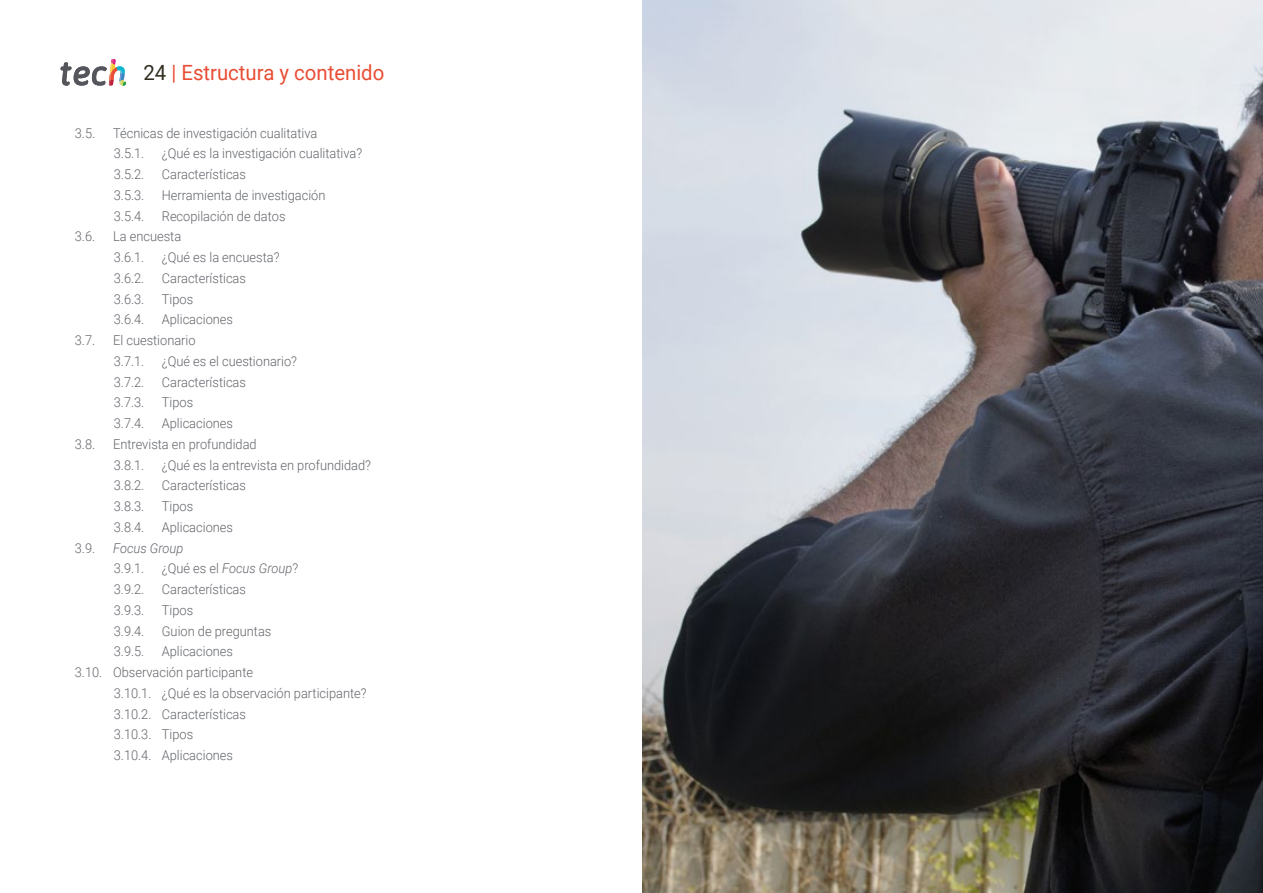
<style>
.page{position:relative;width:1263px;height:893px;background:#fff}
.page>*{position:absolute;margin:0;border:0;box-sizing:border-box;transform-origin:0 0}
.t1{font:21px "Roboto";color:#e94d35}
.t2{font:300 13.5px/20.7px "Roboto";color:#61646a;scale:.95 1}
.t3{font:italic 300 13.5px "Roboto";color:#61646a;scale:.95 1}
.s1{color:#312e20}
.s2{font-style:normal}
</style>
<div class="page">
<img style="left:642px;top:0;width:621px;height:893px">
<svg style="left:61px;top:59px;width:65px;height:27px"></svg>
<h1 class="t1" style="left:144px;top:57px;width:242px"><span class="s1">24</span> | Estructura y contenido</h1>
<p class="t2" style="left:75px;top:122px;width:23px">3.5.</p>
<p class="t2" style="left:113px;top:122px;width:217px">Técnicas de investigación cualitativa<br>3.5.1.</p>
<p class="t2" style="left:162px;top:143px;width:212px">¿Qué es la investigación cualitativa?</p>
<p class="t2" style="left:114px;top:164px;width:34px">3.5.2.</p>
<p class="t2" style="left:162px;top:164px;width:90px">Características</p>
<p class="t2" style="left:114px;top:184px;width:34px">3.5.3.</p>
<p class="t2" style="left:162px;top:184px;width:174px">Herramienta de investigación</p>
<p class="t2" style="left:114px;top:205px;width:34px">3.5.4.</p>
<p class="t2" style="left:162px;top:205px;width:132px">Recopilación de datos</p>
<p class="t2" style="left:75px;top:226px;width:23px">3.6.</p>
<p class="t2" style="left:113px;top:226px;width:73px">La encuesta<br>3.6.1.</p>
<p class="t2" style="left:162px;top:247px;width:125px">¿Qué es la encuesta?</p>
<p class="t2" style="left:114px;top:267px;width:34px">3.6.2.</p>
<p class="t2" style="left:162px;top:267px;width:90px">Características</p>
<p class="t2" style="left:114px;top:288px;width:34px">3.6.3.</p>
<p class="t2" style="left:162px;top:288px;width:34px">Tipos</p>
<p class="t2" style="left:114px;top:309px;width:34px">3.6.4.</p>
<p class="t2" style="left:162px;top:309px;width:76px">Aplicaciones</p>
<p class="t2" style="left:75px;top:330px;width:23px">3.7.</p>
<p class="t2" style="left:113px;top:330px;width:88px">El cuestionario<br>3.7.1.</p>
<p class="t2" style="left:162px;top:350px;width:144px">¿Qué es el cuestionario?</p>
<p class="t2" style="left:114px;top:371px;width:34px">3.7.2.</p>
<p class="t2" style="left:162px;top:371px;width:90px">Características</p>
<p class="t2" style="left:114px;top:392px;width:34px">3.7.3.</p>
<p class="t2" style="left:162px;top:392px;width:34px">Tipos</p>
<p class="t2" style="left:114px;top:413px;width:34px">3.7.4.</p>
<p class="t2" style="left:162px;top:413px;width:76px">Aplicaciones</p>
<p class="t2" style="left:75px;top:433px;width:23px">3.8.</p>
<p class="t2" style="left:113px;top:433px;width:153px">Entrevista en profundidad<br>3.8.1.</p>
<p class="t2" style="left:162px;top:454px;width:222px">¿Qué es la entrevista en profundidad?</p>
<p class="t2" style="left:114px;top:475px;width:34px">3.8.2.</p>
<p class="t2" style="left:162px;top:475px;width:90px">Características</p>
<p class="t2" style="left:114px;top:496px;width:34px">3.8.3.</p>
<p class="t2" style="left:162px;top:496px;width:34px">Tipos</p>
<p class="t2" style="left:114px;top:516px;width:34px">3.8.4.</p>
<p class="t2" style="left:162px;top:516px;width:76px">Aplicaciones</p>
<p class="t2" style="left:75px;top:537px;width:23px">3.9.</p>
<p class="t3" style="left:113px;top:538px;width:76px">Focus Group</p>
<p class="t2" style="left:114px;top:558px;width:34px">3.9.1.</p>
<p class="t3" style="left:162px;top:559px;width:145px"><span class="s2">¿Qué es el</span> Focus Group<span class="s2">?</span></p>
<p class="t2" style="left:114px;top:579px;width:34px">3.9.2.</p>
<p class="t2" style="left:162px;top:579px;width:90px">Características</p>
<p class="t2" style="left:114px;top:599px;width:34px">3.9.3.</p>
<p class="t2" style="left:162px;top:599px;width:34px">Tipos</p>
<p class="t2" style="left:114px;top:620px;width:34px">3.9.4.</p>
<p class="t2" style="left:162px;top:620px;width:117px">Guion de preguntas</p>
<p class="t2" style="left:114px;top:641px;width:34px">3.9.5.</p>
<p class="t2" style="left:162px;top:641px;width:76px">Aplicaciones</p>
<p class="t2" style="left:75px;top:662px;width:189px">3.10. Observación participante</p>
<p class="t2" style="left:114px;top:682px;width:268px">3.10.1. ¿Qué es la observación participante?</p>
<p class="t2" style="left:114px;top:703px;width:141px">3.10.2. Características</p>
<p class="t2" style="left:114px;top:724px;width:85px">3.10.3. Tipos</p>
<p class="t2" style="left:114px;top:745px;width:127px">3.10.4. Aplicaciones</p>
</div>
